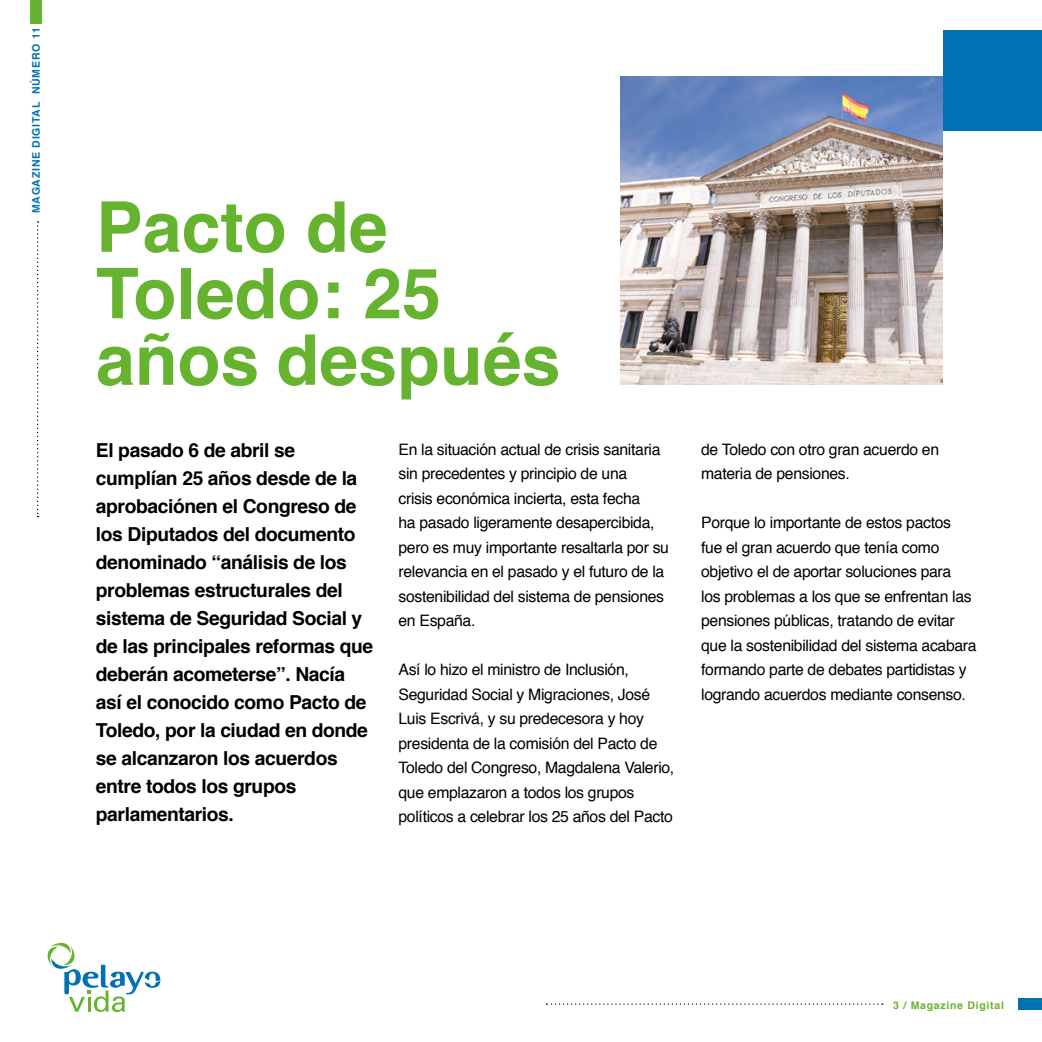
<style>
.page{position:relative;width:1042px;height:1042px;background:#fff}
.page>*{position:absolute;margin:0;border:0;box-sizing:border-box;transform-origin:0 0}
.t1{font:700 70px/66.5px "Helvetica";color:#65b32e}
.t2{font:700 19.25px/28px "Helvetica";letter-spacing:-.02em;color:#000}
.t3{font:15.75px/24.5px "Helvetica";letter-spacing:-.02em;color:#000}
.t4{font:700 10.5px "Helvetica";letter-spacing:.07em;color:#0071b2}
.t5{font:700 10.5px "Helvetica";letter-spacing:.07em;color:#65b32e}
</style>
<div class="page">
<svg style="left:37px;top:221px;width:2px;height:296px"></svg>
<svg style="left:546px;top:1003px;width:337px;height:2px"></svg>
<div style="left:31px;top:0;width:11px;height:23px;background:#65b32e"></div>
<div style="left:1019px;top:998px;width:23px;height:11px;background:#0071b2"></div>
<img style="left:620px;top:77px;width:323px;height:308px">
<div style="left:943px;top:30px;width:99px;height:100px;background:#0071b2"></div>
<svg style="left:48px;top:943px;width:112px;height:69px"></svg>
<p class="t4" style="left:28px;top:213px;width:187px;rotate:-90deg">MAGAZINE DIGITAL NÚMERO 11</p>
<h1 class="t1" style="left:96px;top:195px;width:466px">Pacto de<br>Toledo: 25 años después</h1>
<p class="t2" style="left:96px;top:437px;width:279px">El pasado 6 de abril se cumplían 25 años desde de la aprobaciónen el Congreso de los Diputados del documento denominado “análisis de los problemas estructurales del sistema de Seguridad Social y de las principales reformas que deberán acometerse”. Nacía así el conocido como Pacto de<br>Toledo, por la ciudad en donde se alcanzaron los acuerdos entre todos los grupos parlamentarios.</p>
<p class="t3" style="left:398px;top:437px;width:272px">En la situación actual de crisis sanitaria sin precedentes y principio de una<br>crisis económica incierta, esta fecha<br>ha pasado ligeramente desapercibida, pero es muy importante resaltarla por su relevancia en el pasado y el futuro de la sostenibilidad del sistema de pensiones en España.</p>
<p class="t3" style="left:398px;top:658px;width:277px">Así lo hizo el ministro de Inclusión, Seguridad Social y Migraciones, José Luis Escrivá, y su predecesora y hoy presidenta de la comisión del Pacto de Toledo del Congreso, Magdalena Valerio, que emplazaron a todos los grupos políticos a celebrar los 25 años del Pacto</p>
<p class="t3" style="left:701px;top:437px;width:239px">de Toledo con otro gran acuerdo en materia de pensiones.</p>
<p class="t3" style="left:701px;top:511px;width:277px">Porque lo importante de estos pactos<br>fue el gran acuerdo que tenía como objetivo el de aportar soluciones para<br>los problemas a los que se enfrentan las pensiones públicas, tratando de evitar que la sostenibilidad del sistema acabara formando parte de debates partidistas y logrando acuerdos mediante consenso.</p>
<p class="t5" style="left:893px;top:996px;width:112px">3 / Magazine Digital</p>
</div>
